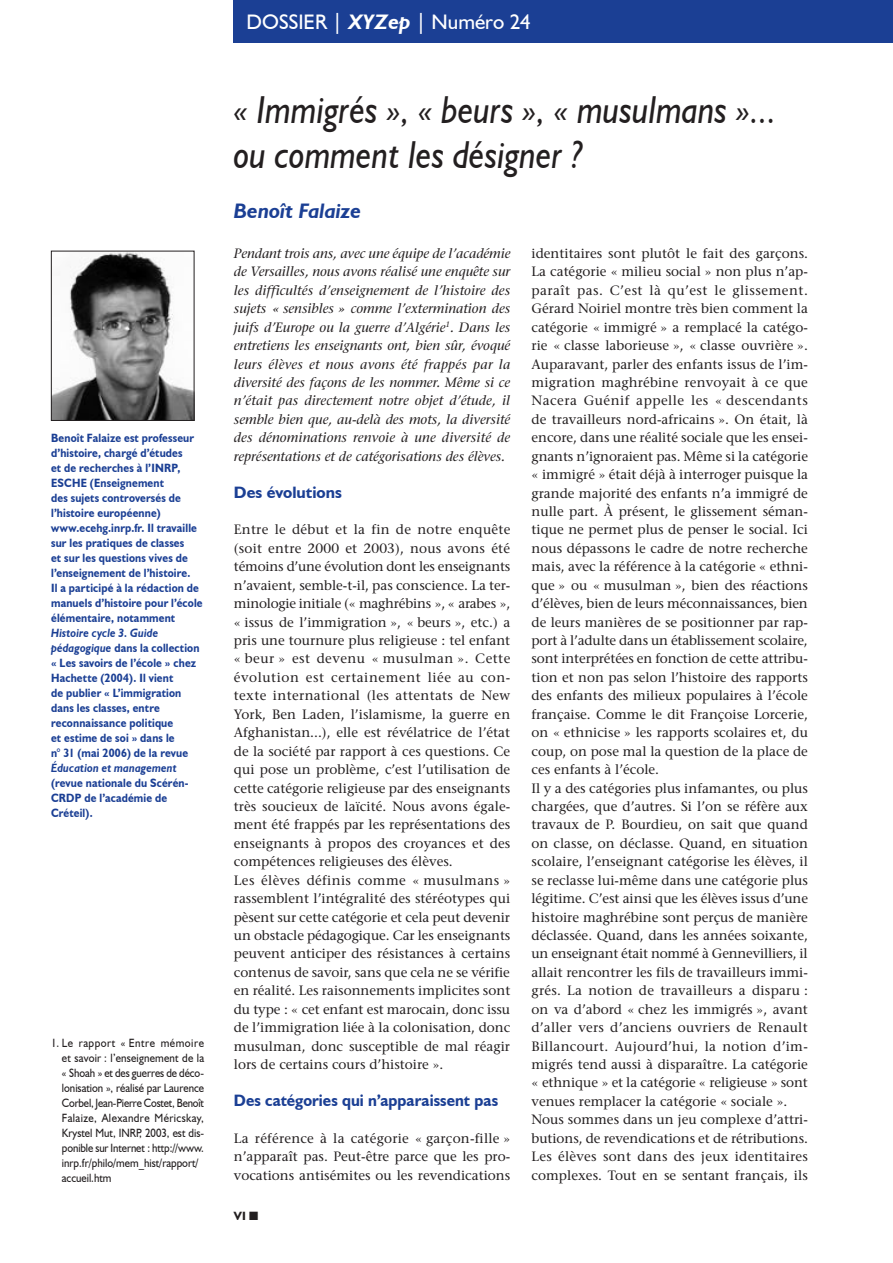
<style>
.page{position:relative;width:893px;height:1263px;background:#fff}
.page>*{position:absolute;margin:0;border:0;box-sizing:border-box;transform-origin:0 0}
.t1{font:italic 39px/45px "Humanist 521 BT";color:#231f20;scale:.89 1}
.t2{font:21px "Humanist 521 BT";color:#fff}
.t3{font:italic 700 21px "Humanist 521 BT";color:#1b3f94}
.t4{font:700 16.5px "Humanist 521 BT";letter-spacing:.005em;color:#1b3f94;scale:.95 1}
.t5{font:700 16.5px "Humanist 521 BT";letter-spacing:.005em;color:#1b3f94}
.t6{font:13.5px/18.5px "Stone Serif";color:#231f20}
.t7{font:italic 13.5px/18.5px "Stone Serif";color:#231f20;text-align:justify}
.t8{font:700 12px/15px "Humanist 521 BT";letter-spacing:.015em;color:#1b3f94;scale:.9 1}
.t9{font:12px/15px "Humanist 521 BT";color:#231f20;scale:.91 1}
.t10{font:italic 700 12px "Humanist 521 BT";letter-spacing:.015em;color:#1b3f94;scale:.9 1}
.t11{font:700 12px "Humanist 521 BT";color:#231f20}
.s1{font-style:italic}
.s2{font-weight:700;font-style:italic}
</style>
<div class="page">
<div style="left:234px;top:0;width:659px;height:43px;background:#1b3f94"></div>
<img style="left:53px;top:253px;width:139px;height:166px">
<div style="left:51px;top:251px;width:143px;height:170px;border:1px solid #231f20"></div>
<p class="t8" style="left:51px;top:430px;width:170px">Benoît Falaize est professeur d’histoire, chargé d’études<br>et de recherches à l’INRP,<br>ESCHE (Enseignement<br>des sujets controversés de l’histoire européenne) www.ecehg.inrp.fr. Il travaille sur les pratiques de classes<br>et sur les questions vives de l’enseignement de l’histoire.<br>Il a participé à la rédaction de manuels d’histoire pour l’école élémentaire, notamment</p>
<p class="t8" style="left:51px;top:625px;width:166px"><span class="s1">Histoire cycle 3. Guide pédagogique</span> dans la collection « Les savoirs de l’école » chez<br>Hachette (2004). Il vient<br>de publier « L’immigration dans les classes, entre reconnaissance politique<br>et estime de soi » dans le<br>n° 31 (mai 2006) de la revue</p>
<p class="t10" style="left:51px;top:761px;width:141px">Éducation et management</p>
<p class="t8" style="left:51px;top:775px;width:154px">(revue nationale du Scérén-<br>CRDP de l’académie de<br>Créteil).</p>
<p class="t9" style="left:62px;top:1035px;width:158px;text-indent:-11px">1. Le rapport « Entre mémoire et savoir : l’enseignement de la « Shoah » et des guerres de déco&shy;lonisation », réalisé par Laurence<br>Corbel, Jean-Pierre Costet, Benoît<br>Falaize, Alexandre Méricskay,<br>Krystel Mut, INRP, 2003, est dis&shy;ponible sur Internet : http://www. inrp.fr/philo/mem_hist/rapport/ accueil.htm</p>
<h2 class="t2" style="left:247px;top:9px;width:286px">DOSSIER | <span class="s2">XYZep</span> | Numéro 24</h2>
<h1 class="t1" style="left:234px;top:87px;width:611px">« Immigrés », « beurs », « musulmans »... ou comment les désigner ?</h1>
<h2 class="t3" style="left:234px;top:197px;width:129px">Benoît Falaize</h2>
<p class="t7" style="left:234px;top:244px;width:278px">Pendant trois ans, avec une équipe de l’académie de Versailles, nous avons réalisé une enquête sur les difficultés d’enseignement de l’histoire des sujets « sensibles » comme l’extermination des juifs d’Europe ou la guerre d’Algérie<sup>1</sup>. Dans les entretiens les enseignants ont, bien sûr, évoqué leurs élèves et nous avons été frappés par la diversité des façons de les nommer. Même si ce n’était pas directement notre objet d’étude, il semble bien que, au-delà des mots, la diversité des dénominations renvoie à une diversité de représentations et de catégorisations des élèves.</p>
<p class="t5" style="left:234px;top:482px;width:110px">Des évolutions</p>
<p class="t6" style="left:234px;top:521px;width:278px">Entre le début et la fin de notre enquête (soit entre 2000 et 2003), nous avons été témoins d’une évolution dont les enseignants n’avaient, semble-t-il, pas conscience. La ter&shy;minologie initiale (« maghrébins », « arabes », « issus de l’immigration », « beurs », etc.) a pris une tournure plus religieuse : tel enfant « beur » est devenu « musulman ». Cette évolution est certainement liée au con&shy;texte international (les attentats de New York, Ben Laden, l’islamisme, la guerre en Afghanistan...), elle est révélatrice de l’état de la société par rapport à ces questions. Ce qui pose un problème, c’est l’utilisation de cette catégorie religieuse par des enseignants très soucieux de laïcité. Nous avons égale&shy;ment été frappés par les représentations des enseignants à propos des croyances et des compétences religieuses des élèves.<br>Les élèves définis comme « musulmans » rassemblent l’intégralité des stéréotypes qui pèsent sur cette catégorie et cela peut devenir un obstacle pédagogique. Car les enseignants peuvent anticiper des résistances à certains contenus de savoir, sans que cela ne se vérifie en réalité. Les raisonnements implicites sont du type : « cet enfant est marocain, donc issu de l’immigration liée à la colonisation, donc musulman, donc susceptible de mal réagir lors de certains cours d’histoire ».</p>
<p class="t4" style="left:234px;top:1090px;width:280px">Des catégories qui n’apparaissent pas</p>
<p class="t6" style="left:234px;top:1129px;width:278px;text-align:justify">La référence à la catégorie « garçon-fille » n’apparaît pas. Peut-être parce que les pro&shy;vocations antisémites ou les revendications</p>
<p class="t11" style="left:234px;top:1209px;width:26px">VI ■</p>
<p class="t6" style="left:531px;top:244px;width:278px">identitaires sont plutôt le fait des garçons.<br>La catégorie « milieu social » non plus n’ap&shy;paraît pas. C’est là qu’est le glissement.<br>Gérard Noiriel montre très bien comment la catégorie « immigré » a remplacé la catégo&shy;rie « classe laborieuse », « classe ouvrière ».<br>Auparavant, parler des enfants issus de l’im&shy;migration maghrébine renvoyait à ce que Nacera Guénif appelle les « descendants de travailleurs nord-africains ». On était, là encore, dans une réalité sociale que les ensei&shy;gnants n’ignoraient pas. Même si la catégorie « immigré » était déjà à interroger puisque la grande majorité des enfants n’a immigré de nulle part. À présent, le glissement séman&shy;tique ne permet plus de penser le social. Ici nous dépassons le cadre de notre recherche mais, avec la référence à la catégorie « ethni&shy;que » ou « musulman », bien des réactions d’élèves, bien de leurs méconnaissances, bien de leurs manières de se positionner par rap&shy;port à l’adulte dans un établissement scolaire, sont interprétées en fonction de cette attribu&shy;tion et non pas selon l’histoire des rapports des enfants des milieux populaires à l’école française. Comme le dit Françoise Lorcerie, on « ethnicise » les rapports scolaires et, du coup, on pose mal la question de la place de ces enfants à l’école.<br>Il y a des catégories plus infamantes, ou plus chargées, que d’autres. Si l’on se réfère aux travaux de P. Bourdieu, on sait que quand on classe, on déclasse. Quand, en situation scolaire, l’enseignant catégorise les élèves, il se reclasse lui-même dans une catégorie plus légitime. C’est ainsi que les élèves issus d’une histoire maghrébine sont perçus de manière déclassée. Quand, dans les années soixante, un enseignant était nommé à Gennevilliers, il allait rencontrer les fils de travailleurs immi&shy;grés. La notion de travailleurs a disparu : on va d’abord « chez les immigrés », avant d’aller vers d’anciens ouvriers de Renault Billancourt. Aujourd’hui, la notion d’im&shy;migrés tend aussi à disparaître. La catégorie « ethnique » et la catégorie « religieuse » sont venues remplacer la catégorie « sociale ».<br>Nous sommes dans un jeu complexe d’attri&shy;butions, de revendications et de rétributions.<br>Les élèves sont dans des jeux identitaires complexes. Tout en se sentant français, ils</p>
</div>
